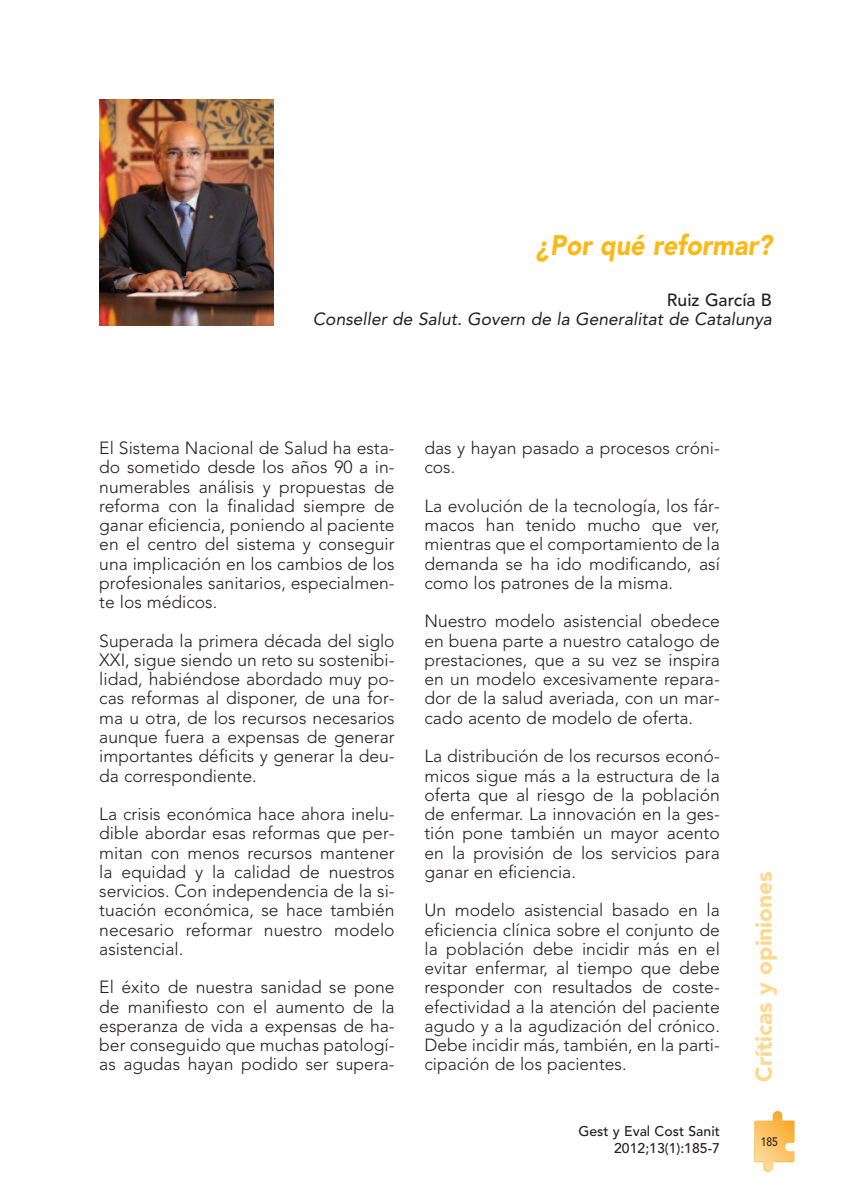
<style>
.page{position:relative;width:844px;height:1191px;background:#fff}
.page>*{position:absolute;margin:0;border:0;box-sizing:border-box;transform-origin:0 0}
.t1{font:italic 900 28px "Avenir";color:#fcb814;scale:.9 1}
.t2{font:900 22.75px "Avenir";color:#fed88f}
.t3{font:300 17.5px/19.2px "Avenir";color:#231f20;text-align:justify}
.t4{font:italic 17.5px "Avenir";color:#231f20}
.t5{font:500 17.5px "Avenir";color:#231f20}
.t6{font:500 14px/17.5px "Avenir";color:#231f20;text-align:right}
.t7{font:500 12.25px "Avenir";color:#231f20;scale:.85 1}
</style>
<div class="page">
<svg style="left:754px;top:1111px;width:40px;height:60px"></svg>
<img style="left:99px;top:99px;width:174px;height:226px">
<h1 class="t1" style="left:536px;top:234px;width:263px">¿Por qué reformar?</h1>
<p class="t5" style="left:666px;top:293px;width:107px">Ruiz García B</p>
<p class="t4" style="left:313px;top:312px;width:460px">Conseller de Salut. Govern de la Generalitat de Catalunya</p>
<p class="t3" style="left:99px;top:440px;width:297px">El Sistema Nacional de Salud ha esta&shy;do sometido desde los años 90 a in&shy;numerables análisis y propuestas de reforma con la finalidad siempre de ganar eficiencia, poniendo al paciente en el centro del sistema y conseguir una implicación en los cambios de los profesionales sanitarios, especialmen&shy;te los médicos.</p>
<p class="t3" style="left:99px;top:632px;width:297px">Superada la primera década del siglo XXI, sigue siendo un reto su sostenibi&shy;lidad, habiéndose abordado muy po&shy;cas reformas al disponer, de una for&shy;ma u otra, de los recursos necesarios aunque fuera a expensas de generar importantes déficits y generar la deu&shy;da correspondiente.</p>
<p class="t3" style="left:99px;top:805px;width:297px">La crisis económica hace ahora inelu&shy;dible abordar esas reformas que per&shy;mitan con menos recursos mantener la equidad y la calidad de nuestros servicios. Con independencia de la si&shy;tuación económica, se hace también necesario reformar nuestro modelo asistencial.</p>
<p class="t3" style="left:99px;top:979px;width:297px">El éxito de nuestra sanidad se pone de manifiesto con el aumento de la esperanza de vida a expensas de ha&shy;ber conseguido que muchas patologí&shy;as agudas hayan podido ser supera-</p>
<p class="t3" style="left:424px;top:440px;width:297px">das y hayan pasado a procesos cróni&shy;cos.</p>
<p class="t3" style="left:424px;top:497px;width:297px">La evolución de la tecnología, los fár&shy;macos han tenido mucho que ver, mientras que el comportamiento de la demanda se ha ido modificando, así como los patrones de la misma.</p>
<p class="t3" style="left:424px;top:613px;width:297px">Nuestro modelo asistencial obedece en buena parte a nuestro catalogo de prestaciones, que a su vez se inspira en un modelo excesivamente repara&shy;dor de la salud averiada, con un mar&shy;cado acento de modelo de oferta.</p>
<p class="t3" style="left:424px;top:748px;width:297px">La distribución de los recursos econó&shy;micos sigue más a la estructura de la oferta que al riesgo de la población de enfermar. La innovación en la ges&shy;tión pone también un mayor acento en la provisión de los servicios para ganar en eficiencia.</p>
<p class="t3" style="left:424px;top:902px;width:297px">Un modelo asistencial basado en la eficiencia clínica sobre el conjunto de la población debe incidir más en el evitar enfermar, al tiempo que debe responder con resultados de coste&shy;efectividad a la atención del paciente agudo y a la agudización del crónico.<br>Debe incidir más, también, en la parti&shy;cipación de los pacientes.</p>
<h2 class="t2" style="left:754px;top:1081px;width:212px;rotate:-90deg">Críticas y opiniones</h2>
<p class="t6" style="left:578px;top:1123px;width:143px">Gest y Eval Cost Sanit<br>2012;13(1):185-7</p>
<p class="t7" style="left:760px;top:1136px;width:22px">185</p>
</div>
